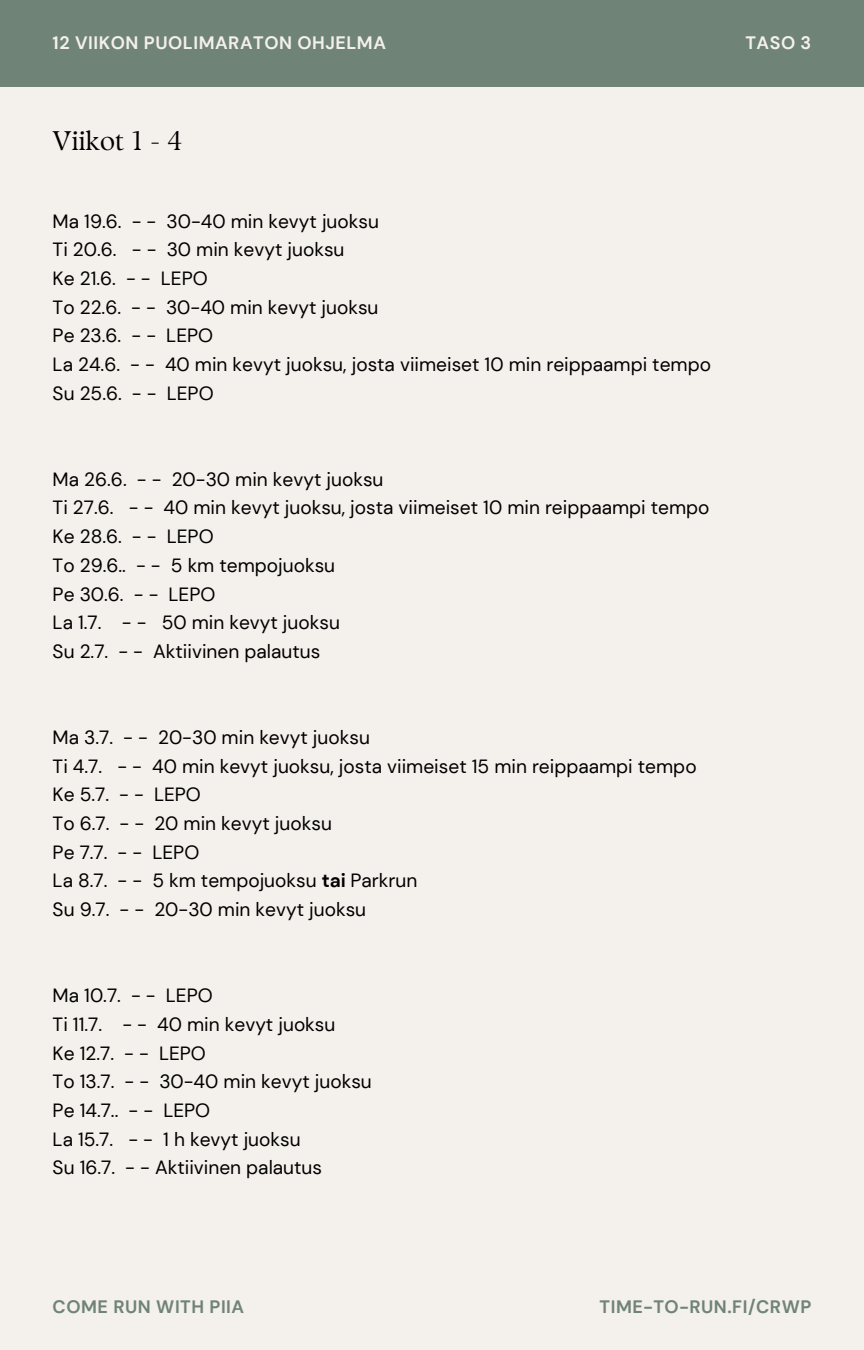
<style>
.page{position:relative;width:864px;height:1350px;background:#f4f0eb}
.page>*{position:absolute;margin:0;border:0;box-sizing:border-box;transform-origin:0 0}
.t1{font:27px "TY Serif D";color:#000}
.t2{font:19.12px "DM Sans";color:#000}
.t3{font:700 18px "DM Sans";letter-spacing:.03em;color:#6f8377}
.t4{font:700 18px "DM Sans";letter-spacing:.03em;color:#f4f0eb}
.s1{font-weight:700}
</style>
<div class="page">
<div style="left:0;top:0;width:864px;height:86px;background:#6f8377"></div>
<p class="t4" style="left:53px;top:31px;width:335px">12 VIIKON PUOLIMARATON OHJELMA</p>
<p class="t4" style="left:745px;top:31px;width:67px">TASO 3</p>
<p class="t1" style="left:53px;top:124px;width:131px">Viikot 1 - 4</p>
<p class="t2" style="left:53px;top:209px;width:328px">Ma 19.6. - - 30-40 min kevyt juoksu</p>
<p class="t2" style="left:53px;top:237px;width:293px">Ti 20.6. - - 30 min kevyt juoksu</p>
<p class="t2" style="left:53px;top:266px;width:157px">Ke 21.6. - - LEPO</p>
<p class="t2" style="left:53px;top:295px;width:327px">To 22.6. - - 30-40 min kevyt juoksu</p>
<p class="t2" style="left:53px;top:323px;width:162px">Pe 23.6. - - LEPO</p>
<p class="t2" style="left:53px;top:352px;width:660px">La 24.6. - - 40 min kevyt juoksu, josta viimeiset 10 min reippaampi tempo</p>
<p class="t2" style="left:53px;top:381px;width:163px">Su 25.6. - - LEPO</p>
<p class="t2" style="left:53px;top:467px;width:332px">Ma 26.6. - - 20-30 min kevyt juoksu</p>
<p class="t2" style="left:53px;top:495px;width:658px">Ti 27.6. - - 40 min kevyt juoksu, josta viimeiset 10 min reippaampi tempo</p>
<p class="t2" style="left:53px;top:524px;width:163px">Ke 28.6. - - LEPO</p>
<p class="t2" style="left:53px;top:553px;width:284px">To 29.6.. - - 5 km tempojuoksu</p>
<p class="t2" style="left:53px;top:582px;width:164px">Pe 30.6. - - LEPO</p>
<p class="t2" style="left:53px;top:610px;width:289px">La 1.7. - - 50 min kevyt juoksu</p>
<p class="t2" style="left:53px;top:639px;width:269px">Su 2.7. - - Aktiivinen palautus</p>
<p class="t2" style="left:53px;top:725px;width:319px">Ma 3.7. - - 20-30 min kevyt juoksu</p>
<p class="t2" style="left:53px;top:754px;width:646px">Ti 4.7. - - 40 min kevyt juoksu, josta viimeiset 15 min reippaampi tempo</p>
<p class="t2" style="left:53px;top:782px;width:150px">Ke 5.7. - - LEPO</p>
<p class="t2" style="left:53px;top:811px;width:281px">To 6.7. - - 20 min kevyt juoksu</p>
<p class="t2" style="left:53px;top:840px;width:148px">Pe 7.7. - - LEPO</p>
<p class="t2" style="left:53px;top:868px;width:366px">La 8.7. - - 5 km tempojuoksu <span class="s1">tai</span> Parkrun</p>
<p class="t2" style="left:53px;top:897px;width:315px">Su 9.7. - - 20-30 min kevyt juoksu</p>
<p class="t2" style="left:53px;top:983px;width:162px">Ma 10.7. - - LEPO</p>
<p class="t2" style="left:53px;top:1012px;width:284px">Ti 11.7. - - 40 min kevyt juoksu</p>
<p class="t2" style="left:53px;top:1041px;width:155px">Ke 12.7. - - LEPO</p>
<p class="t2" style="left:53px;top:1069px;width:321px">To 13.7. - - 30-40 min kevyt juoksu</p>
<p class="t2" style="left:53px;top:1098px;width:159px">Pe 14.7.. - - LEPO</p>
<p class="t2" style="left:53px;top:1127px;width:250px">La 15.7. - - 1 h kevyt juoksu</p>
<p class="t2" style="left:53px;top:1155px;width:271px">Su 16.7. - - Aktiivinen palautus</p>
<p class="t3" style="left:53px;top:1295px;width:193px">COME RUN WITH PIIA</p>
<p class="t3" style="left:600px;top:1295px;width:213px">TIME-TO-RUN.FI/CRWP</p>
</div>
